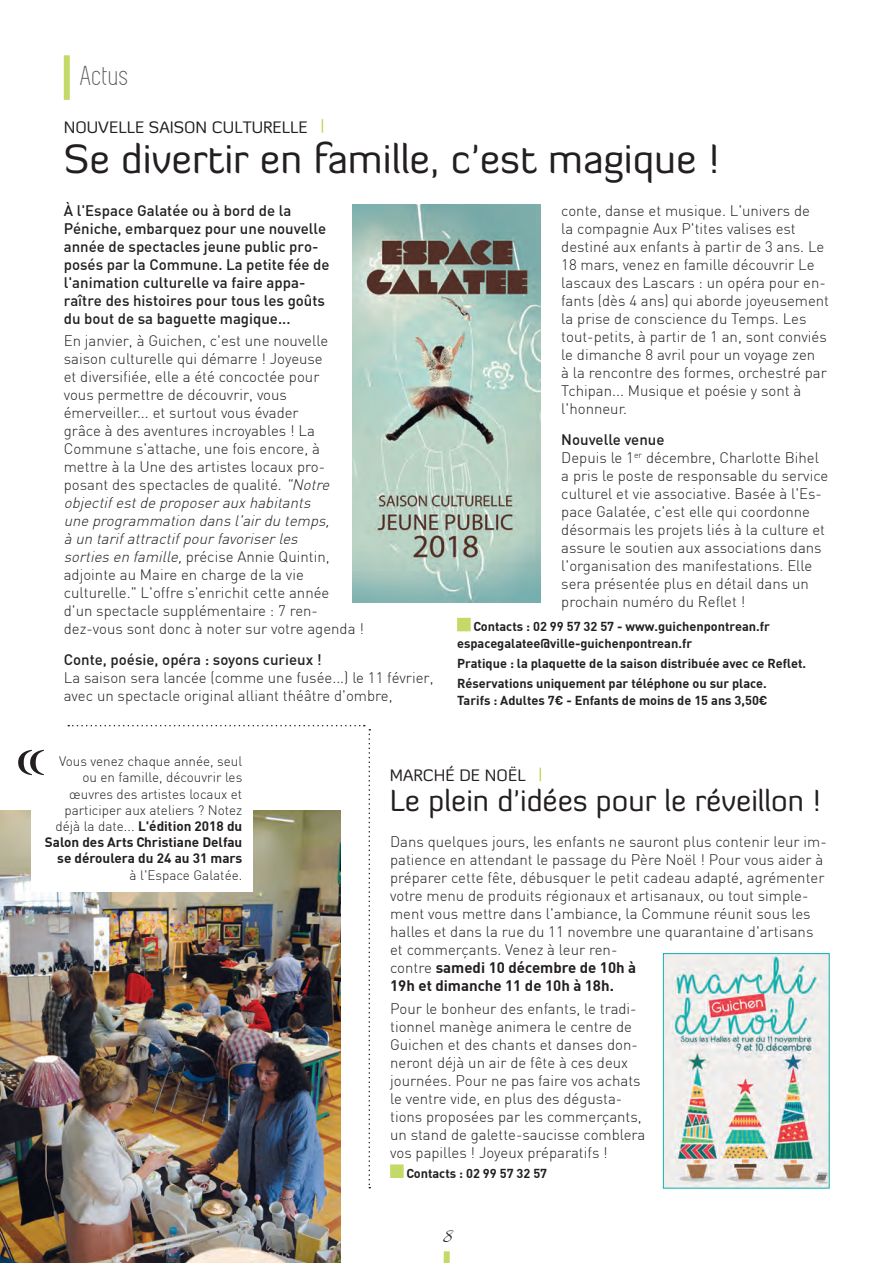
<style>
.page{position:relative;width:893px;height:1263px;background:#fff}
.page>*{position:absolute;margin:0;border:0;box-sizing:border-box;transform-origin:0 0}
.t1{font:90px "Didot";color:#231f20}
.t2{font:40.5px "Diavlo";color:#231f20}
.t3{font:30px "Diavlo";color:#231f20}
.t4{font:28.5px "Simplifica";letter-spacing:.025em;color:#545557}
.t5{font:italic 19.5px "SF Burlington Script";color:#231f20}
.t6{font:16.5px "Diavlo";color:#231f20}
.t7{font:300 15px/18px "DIN";color:#231f20}
.t8{font:500 15px/18px "DIN";color:#231f20}
.t9{font:300 13.5px/16.2px "DIN";color:#231f20;text-align:right}
.t10{font:700 12.75px/16.2px "DIN";color:#231f20}
.s1{font-style:italic}
.s2{font-weight:500}
.s3{font-weight:700}
</style>
<div class="page">
<div style="left:64px;top:55px;width:6px;height:45px;background:#c3da69"></div>
<svg style="left:443px;top:1251px;width:7px;height:12px"></svg>
<svg style="left:322px;top:119px;width:1px;height:14px"></svg>
<div style="left:457px;top:618px;width:14px;height:13px;background:#c3da69;border:2px solid #c3da69"></div>
<svg style="left:539px;top:767px;width:2px;height:14px"></svg>
<div style="left:390px;top:1164px;width:14px;height:14px;background:#c3da69;border:2px solid #c3da69"></div>
<img style="left:665px;top:955px;width:163px;height:231px">
<div style="left:663px;top:953px;width:167px;height:235px;border:1px solid #0eb2b0"></div>
<img style="left:353px;top:204px;width:187px;height:399px">
<img style="left:0;top:810px;width:340px;height:453px">
<div style="left:32px;top:747px;width:221px;height:144px;background:#fff"></div>
<img style="left:68px;top:725px;width:302px;height:463px">
<h3 class="t4" style="left:81px;top:61px;width:50px">Actus</h3>
<p class="t6" style="left:64px;top:117px;width:246px">NOUVELLE SAISON CULTURELLE</p>
<h2 class="t2" style="left:64px;top:134px;width:656px">Se divertir en famille, c'est magique !</h2>
<p class="t8" style="left:64px;top:201px;width:267px">À l'Espace Galatée ou à bord de la Péniche, embarquez pour une nouvelle année de spectacles jeune public pro&shy;posés par la Commune. La petite fée de l'animation culturelle va faire appa&shy;raître des histoires pour tous les goûts du bout de sa baguette magique...</p>
<p class="t7" style="left:64px;top:331px;width:302px">En janvier, à Guichen, c'est une nouvelle saison culturelle qui démarre ! Joyeuse<br>et diversifiée, elle a été concoctée pour<br>vous permettre de découvrir, vous émerveiller... et surtout vous évader<br>grâce à des aventures incroyables ! La Commune s'attache, une fois encore, à mettre à la Une des artistes locaux pro&shy;posant des spectacles de qualité. <span class="s1">"Notre objectifestde proposerauxhabitants<br>une programmation dans l'airdu temps,<br>à un tarifattractifpourfavoriserles<br>sorties en famille,</span>précise Annie Quintin, adjointe au Maire en charge de la vie culturelle." L'offre s'enrichit cette année<br>d'un spectacle supplémentaire : 7 ren&shy;dez-vous sont donc à noter sur votre agenda !</p>
<p class="t8" style="left:64px;top:650px;width:260px">Conte, poésie, opéra : soyons curieux !</p>
<p class="t7" style="left:64px;top:668px;width:371px">La saison sera lancée (comme une fusée...) le 11 février, avec un spectacle original alliant théâtre d'ombre,</p>
<p class="t7" style="left:561px;top:201px;width:269px">conte, danse et musique. L'univers de<br>la compagnie Aux P'tites valises est destiné aux enfants à partir de 3 ans. Le 18 mars, venez en famille découvrir Le lascaux des Lascars : un opéra pour en&shy;fants (dès 4 ans) qui aborde joyeusement la prise de conscience du Temps. Les tout-petits, à partir de 1 an, sont conviés le dimanche 8 avril pour un voyage zen<br>à la rencontre des formes, orchestré par Tchipan... Musique et poésie y sont à l'honneur.</p>
<p class="t7" style="left:561px;top:430px;width:269px"><span class="s2">Nouvelle venue<br></span>Depuis le 1<sup>er</sup> décembre, Charlotte Bihel a pris le poste de responsable du service culturel et vie associative. Basée à l'Es&shy;pace Galatée, c'est elle qui coordonne désormais les projets liés à la culture et assure le soutien aux associations dans l'organisation des manifestations. Elle sera présentée plus en détail dans un prochain numéro du Reflet !</p>
<p class="t10" style="left:457px;top:618px;width:314px;text-indent:17px">Contacts : 02 99 57 32 57 - www.guichenpontrean.fr espacegalatee@ville-guichenpontrean.fr</p>
<p class="t10" style="left:457px;top:653px;width:351px;line-height:20.4px">Pratique : la plaquette de la saison distribuée avec ce Reflet.<br>Réservations uniquement par téléphone ou sur place.</p>
<p class="t10" style="left:457px;top:691px;width:312px">Tarifs : Adultes 7€ - Enfants de moins de 15 ans 3,50€</p>
<h1 class="t1" style="left:13px;top:697px;width:38px">«</h1>
<p class="t9" style="left:45px;top:753px;width:199px">Vous venez chaque année, seul ou en famille, découvrir les œuvres des artistes locaux et participer aux ateliers ? Notez déjà la date... <span class="s3">L'édition 2018 du<br>Salon des Arts Christiane Delfau se déroulera du 24 au 31 mars</span></p>
<p class="t9" style="left:130px;top:866px;width:114px">à l'Espace Galatée.</p>
<p class="t6" style="left:390px;top:765px;width:137px">MARCHÉ DE NOËL</p>
<h3 class="t3" style="left:390px;top:782px;width:432px">Le plein d'idées pour le réveillon !</h3>
<p class="t7" style="left:390px;top:833px;width:438px">Dans quelques jours, les enfants ne sauront plus contenir leur im&shy;patience en attendant le passage du Père Noël ! Pour vous aider à préparer cette fête, débusquer le petit cadeau adapté, agrémenter votre menu de produits régionaux et artisanaux, ou tout simple&shy;ment vous mettre dans l'ambiance, la Commune réunit sous les halles et dans la rue du 11 novembre une quarantaine d'artisans et commerçants. Venez à leur ren-<br>contre <span class="s3">samedi 10 décembre de 10h à<br>19h et dimanche 11 de 10h à 18h.</span></p>
<p class="t7" style="left:390px;top:999px;width:257px">Pour le bonheur des enfants, le tradi&shy;tionnel manège animera le centre de Guichen et des chants et danses don&shy;neront déjà un air de fête à ces deux journées. Pour ne pas faire vos achats le ventre vide, en plus des dégusta&shy;tions proposées par les commerçants, un stand de galette-saucisse comblera vos papilles ! Joyeux préparatifs !</p>
<p class="t10" style="left:407px;top:1165px;width:142px">Contacts : 02 99 57 32 57</p>
<h3 class="t5" style="left:442px;top:1225px;width:10px">8</h3>
</div>
